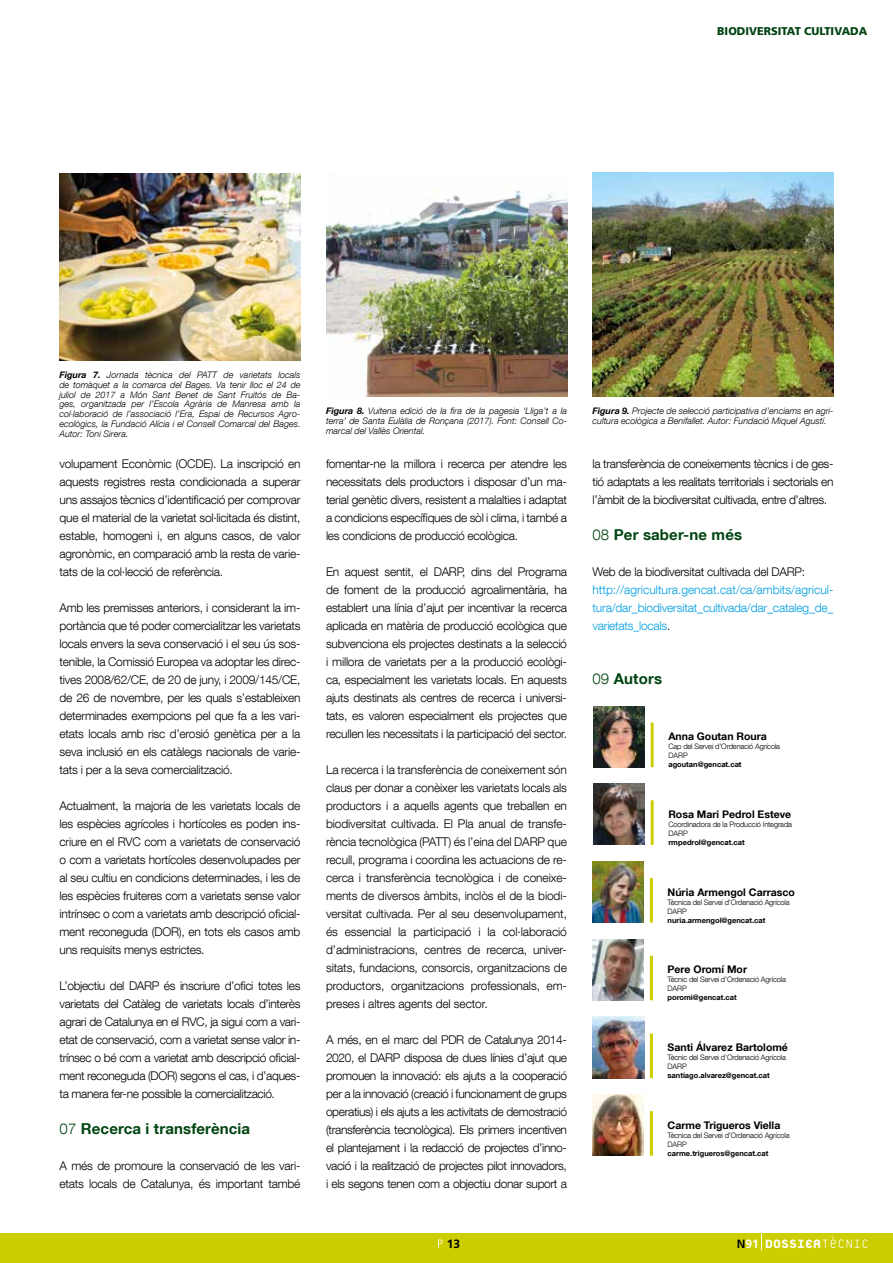
<style>
.page{position:relative;width:893px;height:1263px;background:#fff}
.page>*{position:absolute;margin:0;border:0;box-sizing:border-box;transform-origin:0 0}
.t1{font:800 18px "Platelet";color:#fff;scale:.96 1}
.t2{font:700 15px "Helvetica Neue LT Com";letter-spacing:.01em;color:#041}
.t3{font:300 12px/18px "Helvetica Neue LT Com";letter-spacing:-.02em;color:#000;text-align:justify}
.t4{font:300 12px/18px "Helvetica Neue LT Com";letter-spacing:-.015em;color:#009fe3;text-align:justify}
.t5{font:700 12px "Frutiger LT Std";color:#000}
.t6{font:900 11.25px "Frutiger LT Std";color:#041}
.t7{font:700 10.5px "Helvetica Neue LT Com";color:#000}
.t8{font:italic 300 9px/9.8px "Helvetica Neue LT Com";color:#000;text-align:justify}
.t9{font:300 7.5px/9px "Helvetica Neue LT Com";letter-spacing:-.02em;color:#000}
.t10{font:700 7.5px "Helvetica Neue LT Com";color:#000}
.s1{font-weight:700}
.s2{font-weight:300}
.s3{color:#000}
.s4{font-family:"Frutiger LT Std";font-weight:700;font-size:12px;color:#000}
.s5{font-family:"Frutiger LT Std";font-weight:700;font-size:12px}
</style>
<div class="page">
<div style="left:0;top:1233px;width:893px;height:30px;background:#cdce00"></div>
<svg style="left:761px;top:1233px;width:1px;height:17px"></svg>
<svg style="left:823px;top:1236px;width:44px;height:12px"></svg>
<svg style="left:438px;top:1239px;width:5px;height:9px"></svg>
<img style="left:593px;top:706px;width:51px;height:61px">
<hr style="left:651px;top:722px;width:3px;height:45px;background:#cdce00">
<img style="left:593px;top:784px;width:51px;height:61px">
<hr style="left:651px;top:800px;width:3px;height:45px;background:#cdce00">
<img style="left:593px;top:939px;width:51px;height:61px">
<hr style="left:650px;top:956px;width:3px;height:44px;background:#cdce00">
<img style="left:593px;top:862px;width:51px;height:60px">
<hr style="left:650px;top:878px;width:3px;height:44px;background:#cdce00">
<img style="left:593px;top:1095px;width:51px;height:61px">
<hr style="left:650px;top:1111px;width:3px;height:45px;background:#cdce00">
<hr style="left:650px;top:1033px;width:3px;height:45px;background:#cdce00">
<img style="left:592px;top:1017px;width:52px;height:61px">
<img style="left:59px;top:173px;width:241px;height:187px">
<img style="left:592px;top:172px;width:241px;height:224px">
<img style="left:326px;top:190px;width:241px;height:206px">
<p class="t6" style="left:717px;top:24px;width:152px">BIODIVERSITAT CULTIVADA</p>
<p class="t8" style="left:59px;top:370px;width:243px"><span class="s1">Figura 7.</span> Jornada tècnica del PATT de varietats locals de tomàquet a la comarca del Bages. Va tenir lloc el 24 de juliol de 2017 a Món Sant Benet de Sant Fruitós de Ba&shy;ges, organitzada per l’Escola Agrària de Manresa amb la col·laboració de l’associació l’Era, Espai de Recursos Agro&shy;ecològics, la Fundació Alícia i el Consell Comarcal del Bages.<br>Autor: Toni Sirera.</p>
<p class="t3" style="left:60px;top:454px;width:242px">volupament Econòmic (OCDE). La inscripció en aquests registres resta condicionada a superar uns assajos tècnics d’identificació per comprovar que el material de la varietat sol·licitada és distint, estable, homogeni i, en alguns casos, de valor agronòmic, en comparació amb la resta de varie&shy;tats de la col·lecció de referència.</p>
<p class="t3" style="left:60px;top:598px;width:242px">Amb les premisses anteriors, i considerant la im&shy;portància que té poder comercialitzar les varietats locals envers la seva conservació i el seu ús sos&shy;tenible, la Comissió Europea va adoptar les direc&shy;tives 2008/62/CE, de 20 de juny, i 2009/145/CE, de 26 de novembre, per les quals s’estableixen determinades exempcions pel que fa a les vari&shy;etats locals amb risc d’erosió genètica per a la seva inclusió en els catàlegs nacionals de varie&shy;tats i per a la seva comercialització.</p>
<p class="t3" style="left:60px;top:796px;width:242px">Actualment, la majoria de les varietats locals de les espècies agrícoles i hortícoles es poden ins&shy;criure en el RVC com a varietats de conservació o com a varietats hortícoles desenvolupades per al seu cultiu en condicions determinades, i les de les espècies fruiteres com a varietats sense valor intrínsec o com a varietats amb descripció oficial&shy;ment reconeguda (DOR), en tots els casos amb uns requisits menys estrictes.</p>
<p class="t3" style="left:60px;top:976px;width:242px">L’objectiu del DARP és inscriure d’ofici totes les varietats del Catàleg de varietats locals d’interès agrari de Catalunya en el RVC, ja sigui com a vari&shy;etat de conservació, com a varietat sense valor in&shy;trínsec o bé com a varietat amb descripció oficial&shy;ment reconeguda (DOR) segons el cas, i d’aques&shy;ta manera fer-ne possible la comercialització.</p>
<p class="t2" style="left:60px;top:1119px;width:192px"><span class="s2">07</span> Recerca i transferència</p>
<p class="t3" style="left:60px;top:1156px;width:242px">A més de promoure la conservació de les vari&shy;etats locals de Catalunya, és important també</p>
<p class="t8" style="left:326px;top:406px;width:243px"><span class="s1">Figura 8.</span> Vuitena edició de la fira de la pagesia ‘Lliga’t a la terra’ de Santa Eulàlia de Ronçana (2017). Font: Consell Co&shy;marcal del Vallès Oriental.</p>
<p class="t8" style="left:592px;top:406px;width:243px"><span class="s1">Figura 9.</span> Projecte de selecció participativa d’enciams en agri&shy;cultura ecològica a Benifallet. Autor: Fundació Miquel Agustí.</p>
<p class="t3" style="left:326px;top:454px;width:242px">fomentar-ne la millora i recerca per atendre les necessitats dels productors i disposar d’un ma&shy;terial genètic divers, resistent a malalties i adaptat a condicions específiques de sòl i clima, i també a les condicions de producció ecològica.</p>
<p class="t3" style="left:326px;top:562px;width:242px">En aquest sentit, el DARP, dins del Programa de foment de la producció agroalimentària, ha establert una línia d’ajut per incentivar la recerca aplicada en matèria de producció ecològica que subvenciona els projectes destinats a la selecció i millora de varietats per a la producció ecològi&shy;ca, especialment les varietats locals. En aquests ajuts destinats als centres de recerca i universi&shy;tats, es valoren especialment els projectes que recullen les necessitats i la participació del sector.</p>
<p class="t3" style="left:326px;top:760px;width:242px">La recerca i la transferència de coneixement són claus per donar a conèixer les varietats locals als productors i a aquells agents que treballen en biodiversitat cultivada. El Pla anual de transfe&shy;rència tecnològica (PATT) és l’eina del DARP que recull, programa i coordina les actuacions de re&shy;cerca i transferència tecnològica i de coneixe&shy;ments de diversos àmbits, inclòs el de la biodi&shy;versitat cultivada. Per al seu desenvolupament, és essencial la participació i la col·laboració d’administracions, centres de recerca, univer&shy;sitats, fundacions, consorcis, organitzacions de productors, organitzacions professionals, em&shy;preses i altres agents del sector.</p>
<p class="t3" style="left:326px;top:1030px;width:242px">A més, en el marc del PDR de Catalunya 2014- 2020, el DARP disposa de dues línies d’ajut que promouen la innovació: els ajuts a la cooperació per a la innovació (creació i funcionament de grups operatius) i els ajuts a les activitats de demostració (transferència tecnològica). Els primers incentiven el plantejament i la redacció de projectes d’inno&shy;vació i la realització de projectes pilot innovadors, i els segons tenen com a objectiu donar suport a</p>
<p class="t3" style="left:592px;top:454px;width:242px">la transferència de coneixements tècnics i de ges&shy;tió adaptats a les realitats territorials i sectorials en l’àmbit de la biodiversitat cultivada, entre d’altres.</p>
<p class="t2" style="left:592px;top:525px;width:151px"><span class="s2">08</span> Per saber-ne més</p>
<p class="t3" style="left:592px;top:562px;width:214px">Web de la biodiversitat cultivada del DARP:</p>
<p class="t4" style="left:592px;top:580px;width:243px">http://agricultura.gencat.cat/ca/ambits/agricul&shy;tura/dar_biodiversitat_cultivada/dar_cataleg_de_ varietats_locals<span class="s3">.</span></p>
<p class="t2" style="left:592px;top:669px;width:71px"><span class="s2">09</span> Autors</p>
<p class="t7" style="left:668px;top:730px;width:100px">Anna Goutan Roura</p>
<p class="t9" style="left:668px;top:742px;width:113px">Cap del Servei d’Ordenació Agrícola<br>DARP</p>
<p class="t10" style="left:668px;top:760px;width:75px">agoutan@gencat.cat</p>
<p class="t7" style="left:668px;top:807px;width:124px">Rosa Mari Pedrol Esteve</p>
<p class="t9" style="left:668px;top:819px;width:125px">Coordinadora de la Producció Integrada<br>DARP</p>
<p class="t10" style="left:668px;top:837px;width:78px">rmpedrol@gencat.cat</p>
<p class="t7" style="left:668px;top:885px;width:129px">Núria Armengol Carrasco</p>
<p class="t9" style="left:668px;top:897px;width:124px">Tècnica del Servei d’Ordenació Agrícola<br>DARP</p>
<p class="t10" style="left:668px;top:915px;width:99px">nuria.armengol@gencat.cat</p>
<p class="t7" style="left:668px;top:963px;width:81px">Pere Oromí Mor</p>
<p class="t9" style="left:668px;top:975px;width:120px">Tècnic del Servei d’Ordenació Agrícola<br>DARP</p>
<p class="t10" style="left:668px;top:993px;width:71px">poromi@gencat.cat</p>
<p class="t7" style="left:668px;top:1041px;width:122px">Santi Álvarez Bartolomé</p>
<p class="t9" style="left:668px;top:1053px;width:120px">Tècnic del Servei d’Ordenació Agrícola<br>DARP</p>
<p class="t10" style="left:668px;top:1071px;width:104px">santiago.alvarez@gencat.cat</p>
<p class="t7" style="left:668px;top:1118px;width:114px">Carme Trigueros Viella</p>
<p class="t9" style="left:668px;top:1130px;width:124px">Tècnica del Servei d’Ordenació Agrícola<br>DARP</p>
<p class="t10" style="left:668px;top:1148px;width:102px">carme.trigueros@gencat.cat</p>
<p class="t5" style="left:447px;top:1236px;width:15px">13</p>
<h1 class="t1" style="left:737px;top:1235px;width:89px"><span class="s4">N</span><span class="s5">91</span> DOSSIER</h1>
</div>
